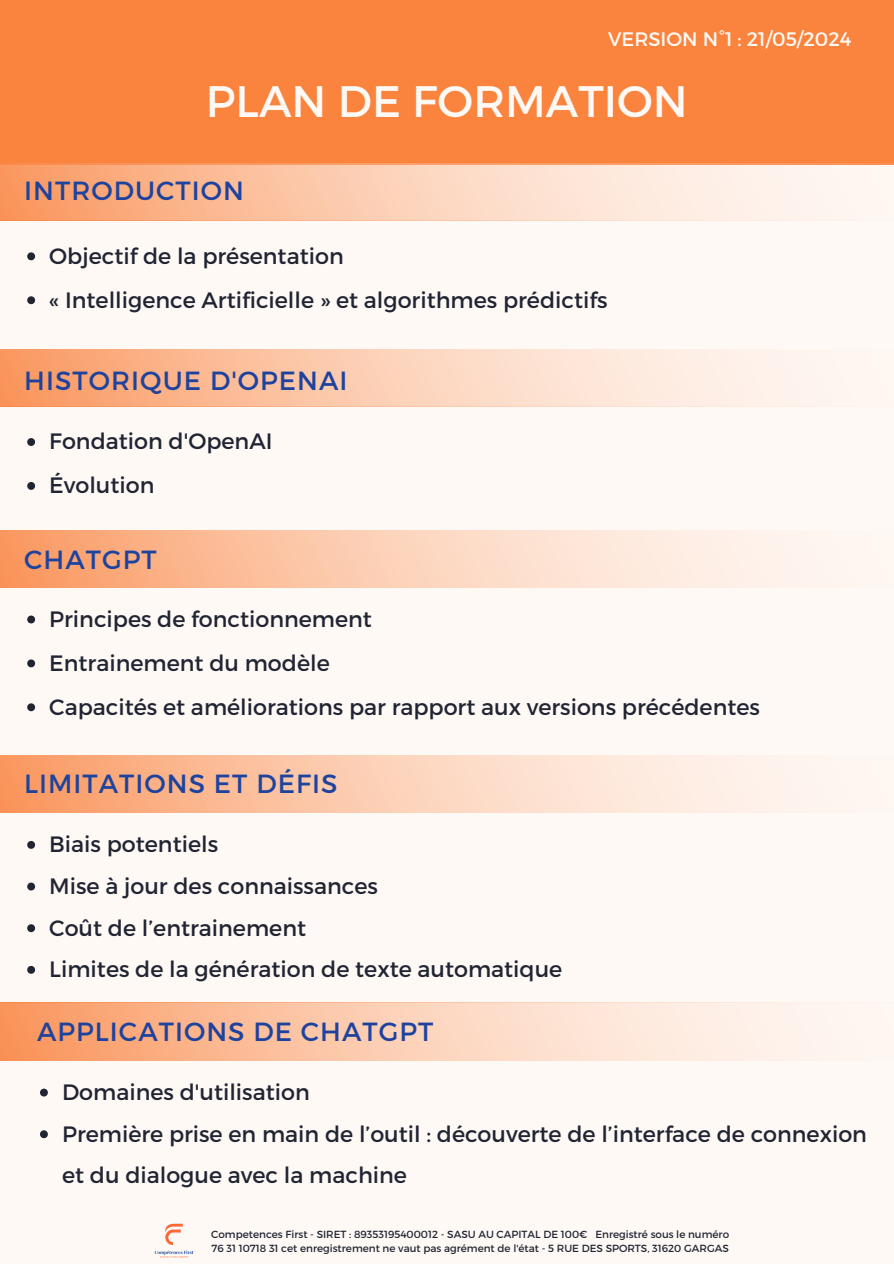
<style>
.page{position:relative;width:894px;height:1264px;background:#fff}
.page>*{position:absolute;margin:0;border:0;box-sizing:border-box;transform-origin:0 0}
.t1{font:43.95px "Montserrat";color:#fff9f5}
.t2{font:26.25px "Montserrat";letter-spacing:.04em;color:#1e439e}
.t3{font:22.2px/41.7px "Montserrat";color:#212533}
.t4{font:19.5px "Montserrat";color:#fff9f5}
.t5{font:10.35px "Montserrat";color:#212533}
</style>
<div class="page">
<div style="left:0;top:0;width:893px;height:1263px;background:#fff9f5"></div>
<div style="left:0;top:0;width:893px;height:165px;background:#fa833e"></div>
<svg style="left:0;top:163px;width:893px;height:57px"></svg>
<svg style="left:0;top:349px;width:834px;height:58px"></svg>
<svg style="left:0;top:530px;width:778px;height:58px;background:#fccdb1"></svg>
<svg style="left:27px;top:252px;width:8px;height:8px"></svg>
<svg style="left:27px;top:296px;width:8px;height:8px"></svg>
<svg style="left:27px;top:438px;width:8px;height:8px"></svg>
<svg style="left:27px;top:482px;width:8px;height:8px"></svg>
<svg style="left:27px;top:615px;width:8px;height:8px"></svg>
<svg style="left:27px;top:659px;width:8px;height:8px"></svg>
<svg style="left:27px;top:703px;width:8px;height:8px"></svg>
<svg style="left:27px;top:841px;width:8px;height:7px"></svg>
<svg style="left:27px;top:882px;width:8px;height:8px"></svg>
<svg style="left:27px;top:924px;width:8px;height:8px"></svg>
<svg style="left:27px;top:965px;width:8px;height:8px"></svg>
<svg style="left:0;top:755px;width:778px;height:57px;background:#fccdb1"></svg>
<img style="left:154px;top:1223px;width:40px;height:35px">
<svg style="left:40px;top:1088px;width:8px;height:8px"></svg>
<svg style="left:40px;top:1130px;width:8px;height:8px"></svg>
<svg style="left:0;top:1002px;width:847px;height:58px"></svg>
<p class="t4" style="left:608px;top:27px;width:245px">VERSION N°1 : 21/05/2024</p>
<h4 class="t1" style="left:206px;top:72px;width:483px">PLAN DE FORMATION</h4>
<h2 class="t2" style="left:24px;top:174px;width:221px">INTRODUCTION</h2>
<h1 class="t3" style="left:49px;top:234px;width:296px">Objectif de la présentation</h1>
<p class="t3" style="left:49px;top:278px;width:559px">« Intelligence Artificielle » et algorithmes prédictifs</p>
<p class="t2" style="left:24px;top:364px;width:324px">HISTORIQUE D'OPENAI</p>
<p class="t3" style="left:49px;top:419px;width:225px">Fondation d'OpenAI</p>
<p class="t3" style="left:49px;top:463px;width:107px">Évolution</p>
<p class="t2" style="left:24px;top:543px;width:134px">CHATGPT</p>
<p class="t3" style="left:49px;top:597px;width:324px">Principes de fonctionnement</p>
<p class="t3" style="left:49px;top:641px;width:282px">Entrainement du modèle</p>
<p class="t3" style="left:49px;top:684px;width:712px">Capacités et améliorations par rapport aux versions précédentes</p>
<p class="t2" style="left:24px;top:766px;width:315px">LIMITATIONS ET DÉFIS</p>
<p class="t3" style="left:49px;top:822px;width:170px">Biais potentiels</p>
<p class="t3" style="left:49px;top:864px;width:330px">Mise à jour des connaissances</p>
<p class="t3" style="left:49px;top:905px;width:258px">Coût de l’entrainement</p>
<p class="t3" style="left:49px;top:947px;width:514px">Limites de la génération de texte automatique</p>
<p class="t2" style="left:37px;top:1014px;width:398px">APPLICATIONS DE CHATGPT</p>
<p class="t3" style="left:62px;top:1069px;width:249px">Domaines d'utilisation</p>
<p class="t3" style="left:62px;top:1111px;width:806px">Première prise en main de l’outil : découverte de l’interface de connexion et du dialogue avec la machine</p>
<p class="t5" style="left:211px;top:1227px;width:519px">Competences First - SIRET : 89353195400012 - SASU AU CAPITAL DE 100€ Enregistré sous le numéro</p>
<p class="t5" style="left:211px;top:1241px;width:518px">76 31 10718 31 cet enregistrement ne vaut pas agrément de l'état - 5 RUE DES SPORTS, 31620 GARGAS</p>
</div>
